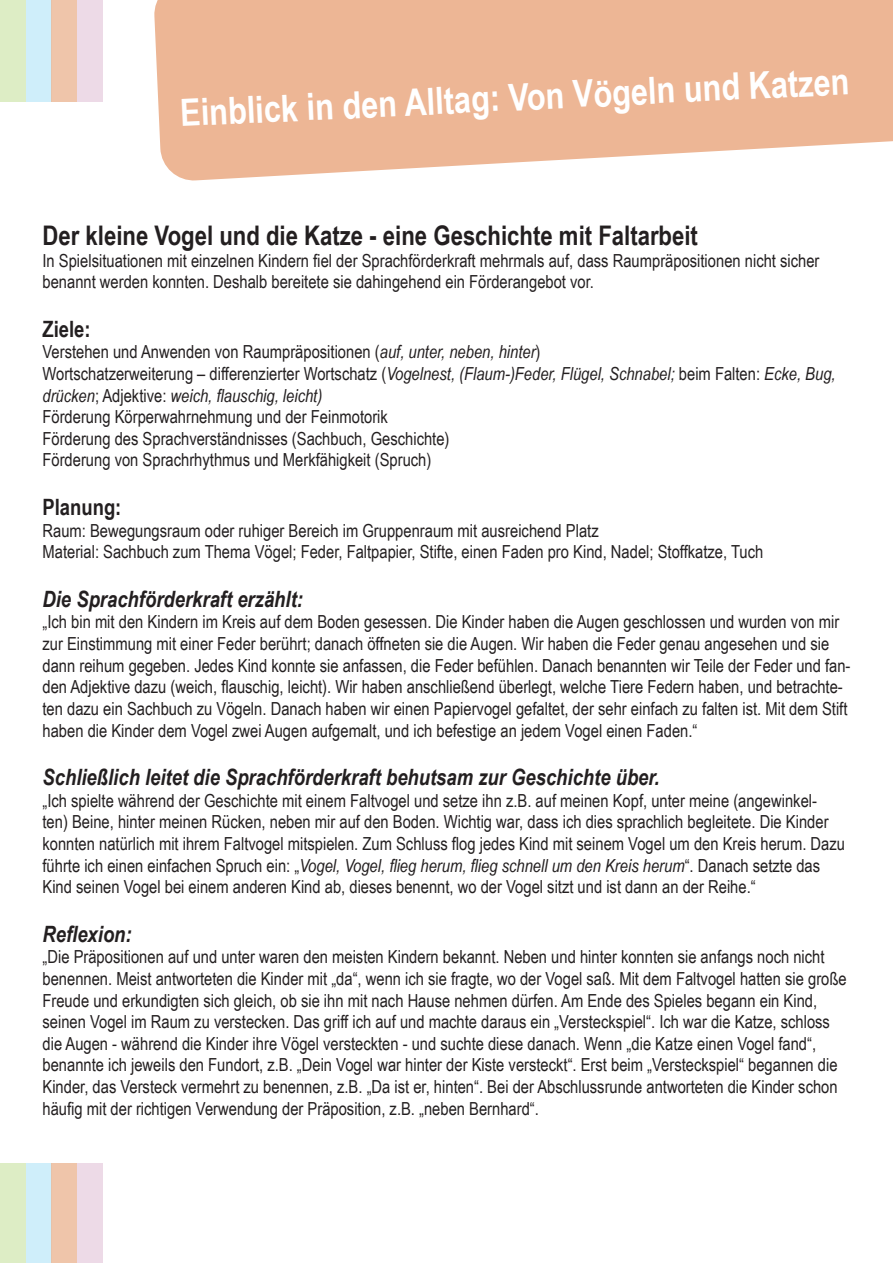
<style>
.page{position:relative;width:893px;height:1263px;background:#fff}
.page>*{position:absolute;margin:0;border:0;box-sizing:border-box;transform-origin:0 0}
.t1{font:700 37.5px "Arial Narrow";color:#fff}
.t2{font:700 27px "Arial Narrow";color:#231f20}
.t3{font:italic 700 22.5px "Arial Narrow";color:#231f20}
.t4{font:700 22.5px "Arial Narrow";color:#231f20}
.t5{font:18px/21.6px "Arial Narrow";color:#231f20}
.t6{font:italic 18px/21.6px "Arial Narrow";color:#231f20}
.s1{font-style:italic}
.s2{font-style:normal}
</style>
<div class="page">
<svg style="left:154px;top:0;width:739px;height:181px;background:#efbea0"></svg>
<div style="left:0;top:0;width:26px;height:101px;background:#ddedc5"></div>
<div style="left:26px;top:0;width:25px;height:101px;background:#cfeefa"></div>
<div style="left:51px;top:0;width:26px;height:101px;background:#efc5aa"></div>
<div style="left:77px;top:0;width:26px;height:101px;background:#eddae7"></div>
<div style="left:0;top:1163px;width:26px;height:100px;background:#ddedc5"></div>
<div style="left:26px;top:1163px;width:25px;height:100px;background:#cfeefa"></div>
<div style="left:51px;top:1163px;width:26px;height:100px;background:#efc5aa"></div>
<div style="left:77px;top:1163px;width:26px;height:100px;background:#eddae7"></div>
<p class="t1" style="left:179px;top:86px;width:671px;rotate:-3deg">Einblick in den Alltag: Von Vögeln und Katzen</p>
<p class="t2" style="left:43px;top:215px;width:657px">Der kleine Vogel und die Katze - eine Geschichte mit Faltarbeit</p>
<p class="t5" style="left:43px;top:249px;width:778px">In Spielsituationen mit einzelnen Kindern fiel der Sprachförderkraft mehrmals auf, dass Raumpräpositionen nicht sicher benannt werden konnten. Deshalb bereitete sie dahingehend ein Förderangebot vor.</p>
<p class="t4" style="left:43px;top:312px;width:50px">Ziele:</p>
<p class="t5" style="left:43px;top:341px;width:499px">Verstehen und Anwenden von Raumpräpositionen (<span class="s1">auf, unter, neben, hinter</span>)</p>
<p class="t6" style="left:43px;top:363px;width:795px"><span class="s2">Wortschatzerweiterung – differenzierter Wortschatz (</span>Vogelnest, (Flaum-)Feder, Flügel, Schnabel; <span class="s2">beim Falten:</span> Ecke, Bug, drücken<span class="s2">; Adjektive:</span> weich, flauschig, leicht)</p>
<p class="t5" style="left:43px;top:405px;width:347px">Förderung Körperwahrnehmung und der Feinmotorik</p>
<p class="t5" style="left:43px;top:427px;width:408px">Förderung des Sprachverständnisses (Sachbuch, Geschichte)</p>
<p class="t5" style="left:43px;top:449px;width:390px">Förderung von Sprachrhythmus und Merkfähigkeit (Spruch)</p>
<p class="t4" style="left:43px;top:490px;width:80px">Planung:</p>
<p class="t5" style="left:43px;top:519px;width:558px">Raum: Bewegungsraum oder ruhiger Bereich im Gruppenraum mit ausreichend Platz</p>
<p class="t5" style="left:43px;top:540px;width:722px">Material: Sachbuch zum Thema Vögel; Feder, Faltpapier, Stifte, einen Faden pro Kind, Nadel; Stoffkatze, Tuch</p>
<p class="t3" style="left:43px;top:582px;width:262px">Die Sprachförderkraft erzählt:</p>
<p class="t5" style="left:43px;top:611px;width:809px">„Ich bin mit den Kindern im Kreis auf dem Boden gesessen. Die Kinder haben die Augen geschlossen und wurden von mir zur Einstimmung mit einer Feder berührt; danach öffneten sie die Augen. Wir haben die Feder genau angesehen und sie dann reihum gegeben. Jedes Kind konnte sie anfassen, die Feder befühlen. Danach benannten wir Teile der Feder und fan&shy;den Adjektive dazu (weich, flauschig, leicht). Wir haben anschließend überlegt, welche Tiere Federn haben, und betrachte&shy;ten dazu ein Sachbuch zu Vögeln. Danach haben wir einen Papiervogel gefaltet, der sehr einfach zu falten ist. Mit dem Stift haben die Kinder dem Vogel zwei Augen aufgemalt, und ich befestige an jedem Vogel einen Faden.“</p>
<p class="t3" style="left:43px;top:760px;width:619px">Schließlich leitet die Sprachförderkraft behutsam zur Geschichte über.</p>
<p class="t5" style="left:43px;top:789px;width:804px">„Ich spielte während der Geschichte mit einem Faltvogel und setze ihn z.B. auf meinen Kopf, unter meine (angewinkel&shy;ten) Beine, hinter meinen Rücken, neben mir auf den Boden. Wichtig war, dass ich dies sprachlich begleitete. Die Kinder konnten natürlich mit ihrem Faltvogel mitspielen. Zum Schluss flog jedes Kind mit seinem Vogel um den Kreis herum. Dazu führte ich einen einfachen Spruch ein: „<span class="s1">Vogel, Vogel, flieg herum, flieg schnell um den Kreis herum</span>“. Danach setzte das Kind seinen Vogel bei einem anderen Kind ab, dieses benennt, wo der Vogel sitzt und ist dann an der Reihe.“</p>
<p class="t3" style="left:43px;top:917px;width:91px">Reflexion:</p>
<p class="t5" style="left:43px;top:945px;width:806px">„Die Präpositionen auf und unter waren den meisten Kindern bekannt. Neben und hinter konnten sie anfangs noch nicht benennen. Meist antworteten die Kinder mit „da“, wenn ich sie fragte, wo der Vogel saß. Mit dem Faltvogel hatten sie große</p>
<p class="t5" style="left:43px;top:989px;width:797px">Freude und erkundigten sich gleich, ob sie ihn mit nach Hause nehmen dürfen. Am Ende des Spieles begann ein Kind, seinen Vogel im Raum zu verstecken. Das griff ich auf und machte daraus ein „Versteckspiel“. Ich war die Katze, schloss die Augen - während die Kinder ihre Vögel versteckten - und suchte diese danach. Wenn „die Katze einen Vogel fand“, benannte ich jeweils den Fundort, z.B. „Dein Vogel war hinter der Kiste versteckt“. Erst beim „Versteckspiel“ begannen die Kinder, das Versteck vermehrt zu benennen, z.B. „Da ist er, hinten“. Bei der Abschlussrunde antworteten die Kinder schon häufig mit der richtigen Verwendung der Präposition, z.B. „neben Bernhard“.</p>
</div>
